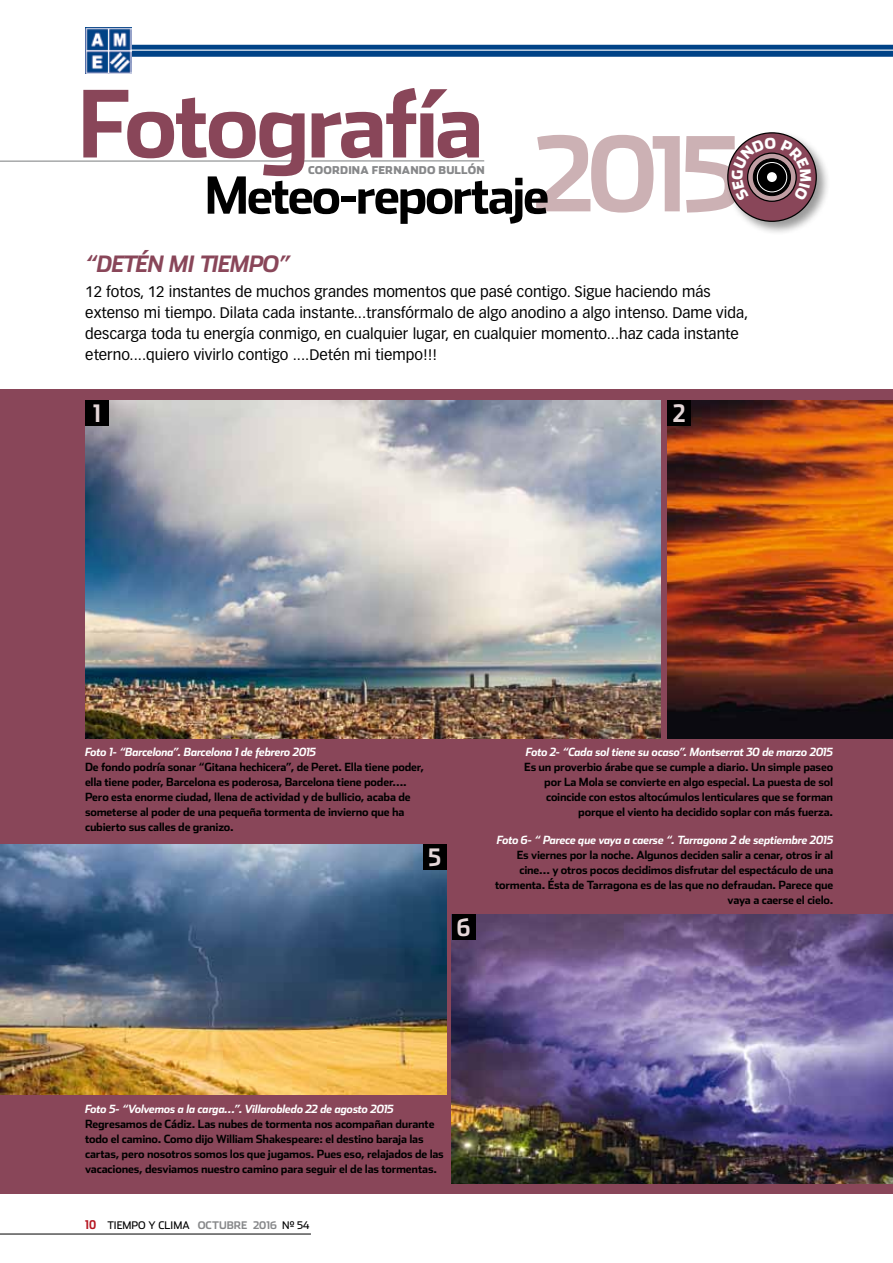
<style>
.page{position:relative;width:893px;height:1263px;background:#fff}
.page>*{position:absolute;margin:0;border:0;box-sizing:border-box;transform-origin:0 0}
.t1{font:700 92.4px "Stainless";color:#894659}
.t2{font:700 50.85px "Stainless";color:#000}
.t3{font:700 24px "Stainless Cond";color:#e5d7d8}
.t4{font:italic 700 22.5px "Stainless";letter-spacing:-.025em;color:#894659}
.t5{font:15px/21px "Vectora LT Std";color:#000}
.t6{font:700 11.25px/15px "Stainless";letter-spacing:-.015em;color:#000}
.t7{font:italic 700 11.25px "Stainless";letter-spacing:-.025em;color:#fff}
.t8{font:900 10.65px "Stainless";letter-spacing:.015em;color:#87888a}
.t9{font:10.5px "Stainless";color:#000}
.t10{font:700 10.5px "Stainless";color:#87888a}
.s1{font-size:102.9px;color:#ccb1b4}
.s2{font-family:"Stainless Cond";font-weight:700;font-size:12px;color:#b51621}
.s3{font-weight:700;color:#87888a}
.s4{font-weight:400;color:#000}
</style>
<div class="page">
<div style="left:0;top:389px;width:893px;height:805px;background:#894659"></div>
<hr style="left:0;top:1234px;width:311px;height:1px;background:#000">
<div style="left:85px;top:45px;width:808px;height:12px;background:#004387"></div>
<img style="left:85px;top:27px;width:47px;height:46px">
<hr style="left:131px;top:50px;width:762px;height:1px;background:#fff">
<hr style="left:0;top:160px;width:484px;height:2px;background:#9c9e9f">
<div style="left:725px;top:130px;width:106px;height:106px;background:#000;opacity:.4"></div>
<div style="left:728px;top:133px;width:88px;height:88px;background:#894659;border-radius:50%"></div>
<img style="left:85px;top:400px;width:575px;height:338px">
<div style="left:85px;top:400px;width:24px;height:26px;background:#000"></div>
<img style="left:0;top:844px;width:446px;height:250px">
<div style="left:423px;top:844px;width:23px;height:26px;background:#000"></div>
<img style="left:452px;top:914px;width:441px;height:269px">
<div style="left:452px;top:914px;width:23px;height:26px;background:#000"></div>
<img style="left:668px;top:400px;width:225px;height:338px">
<div style="left:668px;top:400px;width:23px;height:26px;background:#000"></div>
<svg style="left:732px;top:137px;width:79px;height:64px"></svg>
<h1 class="t1" style="left:77px;top:69px;width:408px">Fotografía</h1>
<h2 class="t2" style="left:204px;top:165px;width:540px">Meteo-reportaje<span class="s1">2015</span></h2>
<p class="t8" style="left:308px;top:164px;width:178px">COORDINA FERNANDO BULLÓN</p>
<h3 class="t4" style="left:85px;top:250px;width:207px">“Detén mi tiempo”</h3>
<p class="t5" style="left:85px;top:281px;width:664px">12 fotos, 12 instantes de muchos grandes momentos que pasé contigo. Sigue haciendo más extenso mi tiempo. Dilata cada instante...transfórmalo de algo anodino a algo intenso. Dame vida, descarga toda tu energía conmigo, en cualquier lugar, en cualquier momento...haz cada instante eterno....quiero vivirlo contigo ....Detén mi tiempo!!!</p>
<h3 class="t3" style="left:93px;top:400px;width:9px">1</h3>
<h3 class="t3" style="left:673px;top:400px;width:14px">2</h3>
<p class="t7" style="left:85px;top:745px;width:233px">Foto 1- “Barcelona”. Barcelona 1 de febrero 2015</p>
<p class="t6" style="left:85px;top:759px;width:341px">De fondo podría sonar “Gitana hechicera”, de Peret. Ella tiene poder, ella tiene poder, Barcelona es poderosa, Barcelona tiene poder….<br>Pero esta enorme ciudad, llena de actividad y de bullicio, acaba de someterse al poder de una pequeña tormenta de invierno que ha cubierto sus calles de granizo.</p>
<h3 class="t3" style="left:428px;top:843px;width:14px">5</h3>
<h3 class="t3" style="left:457px;top:913px;width:15px">6</h3>
<p class="t7" style="left:526px;top:745px;width:309px">Foto 2- “Cada sol tiene su ocaso”. Montserrat 30 de marzo 2015</p>
<p class="t6" style="left:524px;top:759px;width:310px;text-align:right">Es un proverbio árabe que se cumple a diario. Un simple paseo por La Mola se convierte en algo especial. La puesta de sol coincide con estos altocúmulos lenticulares que se forman porque el viento ha decidido soplar con más fuerza.</p>
<p class="t7" style="left:497px;top:834px;width:338px">Foto 6- “ Parece que vaya a caerse “. Tarragona 2 de septiembre 2015</p>
<p class="t6" style="left:495px;top:848px;width:340px;text-align:right">Es viernes por la noche. Algunos deciden salir a cenar, otros ir al cine… y otros pocos decidimos disfrutar del espectáculo de una tormenta. Ésta de Tarragona es de las que no defraudan. Parece que vaya a caerse el cielo.</p>
<p class="t7" style="left:85px;top:1102px;width:310px">Foto 5- “Volvemos a la carga…”. Villarobledo 22 de agosto 2015</p>
<p class="t6" style="left:85px;top:1117px;width:360px">Regresamos de Cádiz. Las nubes de tormenta nos acompañan durante todo el camino. Como dijo William Shakespeare: el destino baraja las cartas, pero nosotros somos los que jugamos. Pues eso, relajados de las vacaciones, desviamos nuestro camino para seguir el de las tormentas.</p>
<p class="t9" style="left:85px;top:1219px;width:121px"><span class="s2">10</span> TIEMPO Y CLIMA <span class="s3">OCTUBRE</span></p>
<p class="t10" style="left:253px;top:1219px;width:58px">2016 <span class="s4">Nº 54</span></p>
</div>
